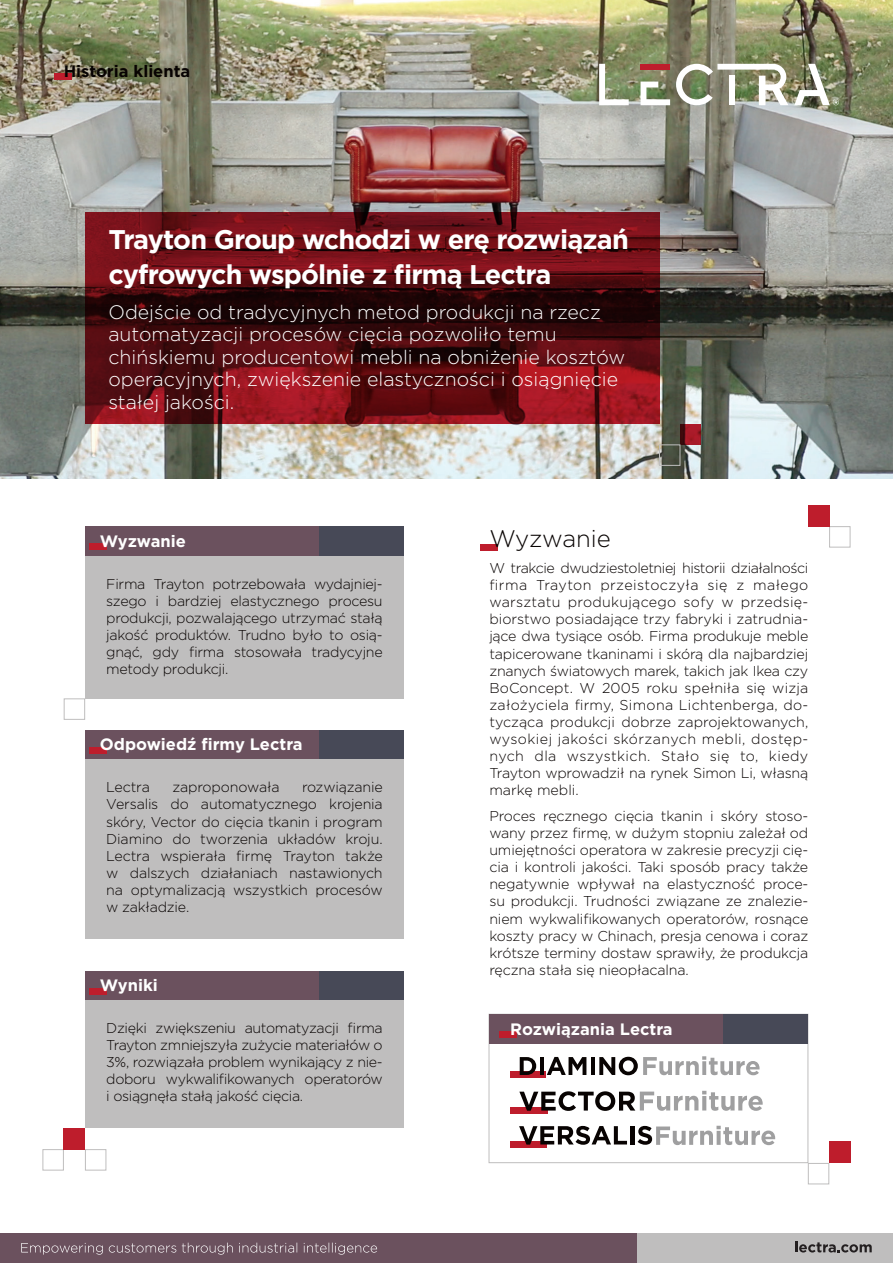
<style>
.page{position:relative;width:893px;height:1263px;background:#fff}
.page>*{position:absolute;margin:0;border:0;box-sizing:border-box;transform-origin:0 0}
.t1{font:700 27px/34.5px "Gotham";letter-spacing:-.03em;color:#fff}
.t2{font:300 24px "Gotham";color:#080302}
.t3{font:300 19.5px/22.5px "Gotham";color:#fff}
.t4{font:700 16.5px "Gotham";color:#fff}
.t5{font:700 16.5px "Gotham";color:#080302}
.t6{font:300 14.25px/17.1px "Gotham";letter-spacing:-.02em;color:#080302;text-align:justify}
</style>
<div class="page">
<img style="left:0;top:0;width:893px;height:478px">
<div style="left:0;top:1233px;width:893px;height:30px;background:#6b515e"></div>
<div style="left:638px;top:1233px;width:255px;height:30px;background:#bfbebe"></div>
<svg style="left:795px;top:1241px;width:77px;height:11px"></svg>
<div style="left:54px;top:74px;width:17px;height:6px;background:#be1d2c"></div>
<svg style="left:85px;top:213px;width:574px;height:211px;background:#5b0d12"></svg>
<div style="left:64px;top:698px;width:21px;height:22px;border:1px solid #bfbebe"></div>
<div style="left:829px;top:526px;width:21px;height:21px;border:1px solid #bfbebe"></div>
<div style="left:808px;top:1163px;width:21px;height:21px;border:1px solid #bfbebe"></div>
<div style="left:808px;top:505px;width:21px;height:21px;background:#be1d2c"></div>
<div style="left:829px;top:1142px;width:21px;height:21px;background:#be1d2c"></div>
<div style="left:85px;top:1149px;width:21px;height:21px;border:1px solid #bfbebe"></div>
<div style="left:43px;top:1149px;width:21px;height:21px;border:1px solid #bfbebe"></div>
<div style="left:64px;top:1128px;width:21px;height:21px;background:#be1d2c"></div>
<svg style="left:680px;top:424px;width:21px;height:20px"></svg>
<div style="left:659px;top:444px;width:21px;height:22px;border:1px solid #bfbebe"></div>
<div style="left:85px;top:526px;width:319px;height:30px;background:#474957"></div>
<div style="left:85px;top:526px;width:234px;height:30px;background:#6b515e"></div>
<div style="left:90px;top:543px;width:17px;height:7px;background:#be1d2c"></div>
<div style="left:85px;top:556px;width:319px;height:142px;background:#bfbebe"></div>
<svg style="left:599px;top:64px;width:30px;height:41px"></svg>
<svg style="left:640px;top:82px;width:30px;height:23px"></svg>
<div style="left:640px;top:64px;width:30px;height:6px;background:#be1d2c"></div>
<svg style="left:676px;top:64px;width:112px;height:41px"></svg>
<svg style="left:794px;top:64px;width:45px;height:41px"></svg>
<div style="left:85px;top:730px;width:319px;height:30px;background:#474957"></div>
<div style="left:85px;top:730px;width:234px;height:30px;background:#6b515e"></div>
<div style="left:90px;top:747px;width:17px;height:6px;background:#be1d2c"></div>
<div style="left:85px;top:760px;width:319px;height:179px;background:#bfbebe"></div>
<div style="left:85px;top:971px;width:319px;height:29px;background:#474957"></div>
<div style="left:85px;top:971px;width:234px;height:29px;background:#6b515e"></div>
<div style="left:90px;top:988px;width:17px;height:6px;background:#be1d2c"></div>
<div style="left:85px;top:1000px;width:319px;height:128px;background:#bfbebe"></div>
<svg style="left:21px;top:1242px;width:356px;height:13px"></svg>
<div style="left:489px;top:1014px;width:319px;height:149px;border:1px solid #bfbebe"></div>
<div style="left:489px;top:1014px;width:319px;height:30px;background:#474957"></div>
<div style="left:489px;top:1014px;width:234px;height:30px;background:#6b515e"></div>
<div style="left:500px;top:1031px;width:17px;height:7px;background:#be1d2c"></div>
<div style="left:510px;top:1107px;width:38px;height:6px;background:#be1d2c"></div>
<svg style="left:519px;top:1091px;width:244px;height:20px"></svg>
<div style="left:510px;top:1141px;width:37px;height:6px;background:#be1d2c"></div>
<svg style="left:519px;top:1126px;width:108px;height:19px"></svg>
<hr style="left:630px;top:1126px;width:4px;height:18px;background:#080302">
<svg style="left:638px;top:1126px;width:137px;height:19px"></svg>
<div style="left:510px;top:1072px;width:36px;height:6px;background:#be1d2c"></div>
<svg style="left:520px;top:1057px;width:16px;height:18px"></svg>
<hr style="left:540px;top:1057px;width:4px;height:18px;background:#080302">
<svg style="left:547px;top:1057px;width:39px;height:18px"></svg>
<hr style="left:591px;top:1057px;width:4px;height:18px;background:#080302">
<svg style="left:599px;top:1056px;width:161px;height:19px"></svg>
<div style="left:481px;top:544px;width:17px;height:7px;background:#be1d2c"></div>
<p class="t5" style="left:64px;top:60px;width:128px">Historia klienta</p>
<h1 class="t1" style="left:108px;top:222px;width:522px">Trayton Group wchodzi w erę rozwiązań cyfrowych wspólnie z firmą Lectra</h1>
<h3 class="t3" style="left:108px;top:300px;width:518px">Odejście od tradycyjnych metod produkcji na rzecz automatyzacji procesów cięcia pozwoliło temu chińskiemu producentowi mebli na obniżenie kosztów operacyjnych, zwiększenie elastyczności i osiągnięcie stałej jakości.</h3>
<h2 class="t2" style="left:489px;top:524px;width:123px">Wyzwanie</h2>
<p class="t6" style="left:489px;top:559px;width:320px">W trakcie dwudziestoletniej historii działalności firma Trayton przeistoczyła się z małego warsztatu produkującego sofy w przedsię&shy;biorstwo posiadające trzy fabryki i zatrudnia&shy;jące dwa tysiące osób. Firma produkuje meble tapicerowane tkaninami i skórą dla najbardziej znanych światowych marek, takich jak Ikea czy BoConcept. W 2005 roku spełniła się wizja założyciela firmy, Simona Lichtenberga, do&shy;tycząca produkcji dobrze zaprojektowanych, wysokiej jakości skórzanych mebli, dostęp&shy;nych dla wszystkich. Stało się to, kiedy Trayton wprowadził na rynek Simon Li, własną markę mebli.</p>
<p class="t6" style="left:489px;top:807px;width:320px">Proces ręcznego cięcia tkanin i skóry stoso&shy;wany przez firmę, w dużym stopniu zależał od umiejętności operatora w zakresie precyzji cię&shy;cia i kontroli jakości. Taki sposób pracy także negatywnie wpływał na elastyczność proce&shy;su produkcji. Trudności związane ze znalezie&shy;niem wykwalifikowanych operatorów, rosnące koszty pracy w Chinach, presja cenowa i coraz krótsze terminy dostaw sprawiły, że produkcja ręczna stała się nieopłacalna.</p>
<p class="t4" style="left:100px;top:530px;width:88px">Wyzwanie</p>
<p class="t6" style="left:106px;top:575px;width:278px">Firma Trayton potrzebowała wydajniej&shy;szego i bardziej elastycznego procesu produkcji, pozwalającego utrzymać stałą jakość produktów. Trudno było to osią&shy;gnąć, gdy firma stosowała tradycyjne metody produkcji.</p>
<p class="t4" style="left:100px;top:734px;width:204px">Odpowiedź firmy Lectra</p>
<p class="t6" style="left:106px;top:778px;width:45px">Lectra</p>
<p class="t6" style="left:172px;top:778px;width:109px">zaproponowała</p>
<p class="t6" style="left:106px;top:778px;width:278px;text-indent:196px">rozwiązanie Versalis do automatycznego krojenia skóry, Vector do cięcia tkanin i program Diamino do tworzenia układów kroju.<br>Lectra wspierała firmę Trayton także w dalszych działaniach nastawionych na optymalizacją wszystkich procesów w zakładzie.</p>
<p class="t4" style="left:100px;top:974px;width:59px">Wyniki</p>
<p class="t6" style="left:106px;top:1019px;width:278px">Dzięki zwiększeniu automatyzacji firma Trayton zmniejszyła zużycie materiałów o 3%, rozwiązała problem wynikający z nie&shy;doboru wykwalifikowanych operatorów i osiągnęła stałą jakość cięcia.</p>
<p class="t4" style="left:510px;top:1018px;width:164px">Rozwiązania Lectra</p>
</div>
